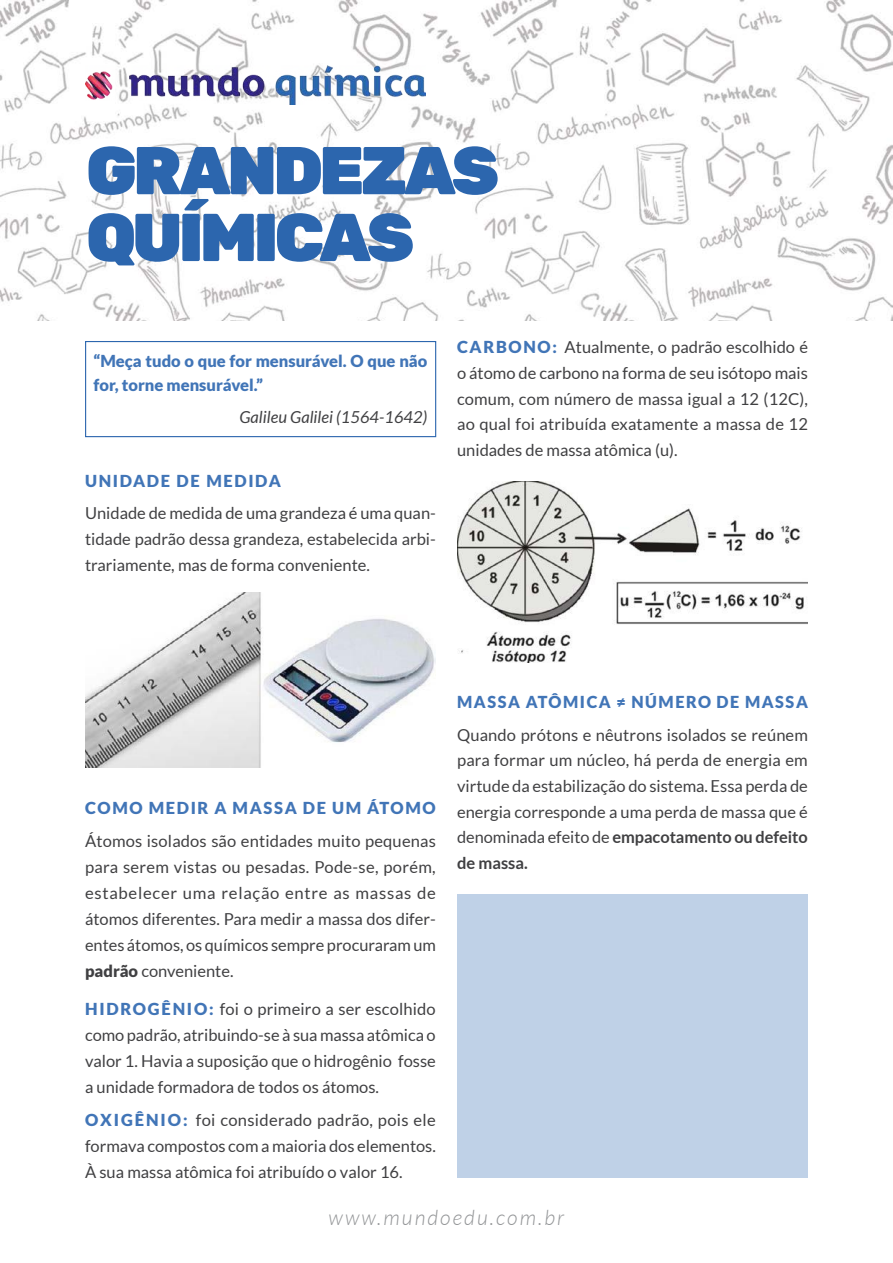
<style>
.page{position:relative;width:893px;height:1263px;background:#fff}
.page>*{position:absolute;margin:0;border:0;box-sizing:border-box;transform-origin:0 0}
.t1{font:900 67.5px/66.8px "Rubik";letter-spacing:-.055em;color:#2c66ae}
.t2{font:italic 300 21px "Lato";letter-spacing:.1em;color:#939597}
.t3{font:16.5px/26px "Lato";color:#404042;text-align:justify}
.t4{font:900 16.5px/24.5px "Lato";color:#4175b7}
.t5{font:900 16.5px "Lato";letter-spacing:.1em;color:#4175b7}
.t6{font:900 16.5px "Lato";letter-spacing:.095em;color:#4175b7}
.t7{font:italic 16.5px "Lato";color:#404042}
.s1{font-weight:900;color:#4175b7}
.s2{font-weight:900}
.s3{font-weight:700}
</style>
<div class="page">
<img style="left:0;top:0;width:893px;height:320px">
<img style="left:85px;top:65px;width:340px;height:40px">
<div style="left:85px;top:341px;width:351px;height:96px;border:1px solid #2c66ae"></div>
<img style="left:85px;top:592px;width:351px;height:175px">
<img style="left:457px;top:481px;width:351px;height:182px">
<div style="left:457px;top:894px;width:351px;height:284px;background:#bfd1e7"></div>
<h1 class="t1" style="left:86px;top:138px;width:414px">GRANDEZAS<br>QUÍMICAS</h1>
<p class="t4" style="left:94px;top:348px;width:335px">“Meça tudo o que for mensurável. O que não for, torne mensurável.”</p>
<p class="t7" style="left:239px;top:407px;width:189px">Galileu Galilei (1564-1642)</p>
<p class="t5" style="left:85px;top:471px;width:197px">UNIDADE DE MEDIDA</p>
<p class="t3" style="left:85px;top:500px;width:352px">Unidade de medida de uma grandeza é uma quan&shy;tidade padrão dessa grandeza, estabelecida arbi&shy;trariamente, mas de forma conveniente.</p>
<p class="t3" style="left:457px;top:335px;width:352px"><span class="s1">CARBONO:</span> Atualmente, o padrão escolhido é o átomo de carbono na forma de seu isótopo mais comum, com número de massa igual a 12 (12C), ao qual foi atribuída exatamente a massa de 12 unidades de massa atômica (u).</p>
<p class="t5" style="left:85px;top:798px;width:352px">COMO MEDIR A MASSA DE UM ÁTOMO</p>
<p class="t3" style="left:85px;top:828px;width:352px">Átomos isolados são entidades muito pequenas para serem vistas ou pesadas. Pode-se, porém, estabelecer uma relação entre as massas de átomos diferentes. Para medir a massa dos difer&shy;entes átomos, os químicos sempre procuraram um <span class="s2">padrão</span> conveniente.</p>
<p class="t3" style="left:85px;top:996px;width:352px"><span class="s1">HIDROGÊNIO:</span> foi o primeiro a ser escolhido como padrão, atribuindo-se à sua massa atômica o valor 1. Havia a suposição que o hidrogênio fosse a unidade formadora de todos os átomos.</p>
<p class="t3" style="left:85px;top:1107px;width:352px"><span class="s1">OXIGÊNIO:</span> foi considerado padrão, pois ele formava compostos com a maioria dos elementos.<br>À sua massa atômica foi atribuído o valor 16.</p>
<p class="t6" style="left:457px;top:693px;width:352px">MASSA ATÔMICA ≠ NÚMERO DE MASSA</p>
<p class="t3" style="left:457px;top:722px;width:352px">Quando prótons e nêutrons isolados se reúnem para formar um núcleo, há perda de energia em virtude da estabilização do sistema. Essa perda de energia corresponde a uma perda de massa que é denominada efeito de <span class="s3">empacotamento ou defeito de massa.</span></p>
<p class="t2" style="left:329px;top:1206px;width:237px">www.mundoedu.com.br</p>
</div>
